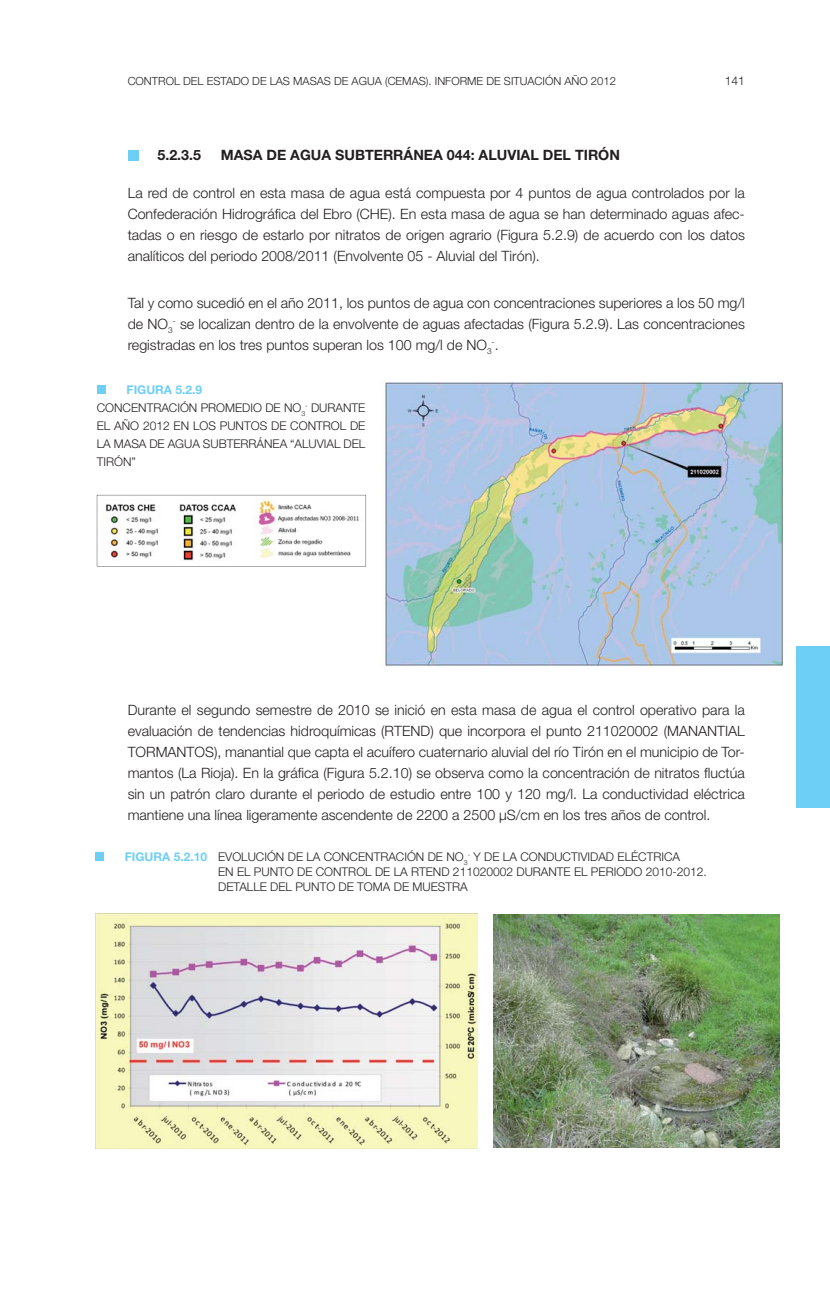
<style>
.page{position:relative;width:830px;height:1297px;background:#fff}
.page>*{position:absolute;margin:0;border:0;box-sizing:border-box;transform-origin:0 0}
.t1{font:300 14.25px/21px "Helvetica Neue";color:#231f20;text-align:justify}
.t2{font:700 14.25px "Helvetica Neue";color:#231f20}
.t3{font:300 12px/18px "Helvetica Neue";color:#231f20}
.t4{font:300 11.25px "Helvetica Neue";color:#231f20}
.t5{font:300 8.25px "Helvetica Neue";color:#231f20}
.s1{font-size:14.25px}
.s2{font-weight:700;color:#6dcff6}
</style>
<div class="page">
<div style="left:795px;top:646px;width:34px;height:162px;background:#6dcff6"></div>
<div style="left:128px;top:150px;width:10px;height:11px;background:#6dcff6"></div>
<div style="left:97px;top:385px;width:8px;height:9px;background:#6dcff6"></div>
<svg style="left:97px;top:495px;width:269px;height:71px"></svg>
<img style="left:383px;top:381px;width:399px;height:286px">
<div style="left:95px;top:852px;width:8px;height:9px;background:#6dcff6"></div>
<img style="left:96px;top:913px;width:381px;height:235px">
<img style="left:493px;top:914px;width:286px;height:234px">
<p class="t4" style="left:128px;top:77px;width:489px">CONTROL DEL ESTADO DE LAS MASAS DE AGUA (CEMAS). INFORME DE SITUACIÓN AÑO 2012</p>
<p class="t3" style="left:724px;top:73px;width:22px">141</p>
<p class="t2" style="left:157px;top:150px;width:45px">5.2.3.5</p>
<p class="t2" style="left:221px;top:150px;width:400px">MASA DE AGUA SUBTERRÁNEA 044: ALUVIAL DEL TIRÓN</p>
<p class="t1" style="left:128px;top:184px;width:618px">La red de control en esta masa de agua está compuesta por 4 puntos de agua controlados por la Confederación Hidrográfica del Ebro (CHE). En esta masa de agua se han determinado aguas afec&shy;tadas o en riesgo de estarlo por nitratos de origen agrario (Figura 5.2.9) de acuerdo con los datos analíticos del periodo 2008/2011 (Envolvente 05 - Aluvial del Tirón).</p>
<p class="t1" style="left:128px;top:293px;width:618px">Tal y como sucedió en el año 2011, los puntos de agua con concentraciones superiores a los 50 mg/l de NO<sub>3</sub><sup>-</sup> se localizan dentro de la envolvente de aguas afectadas (Figura 5.2.9). Las concentraciones registradas en los tres puntos superan los 100 mg/l de NO<sub>3</sub></p>
<p class="t5" style="left:491px;top:339px;width:9px">-<span class="s1">.</span></p>
<p class="t3" style="left:97px;top:382px;width:270px;text-indent:30px"><span class="s2">FIGURA 5.2.9<br></span>CONCENTRACIÓN PROMEDIO DE NO<sub>3</sub><sup>-</sup> DURANTE<br>EL AÑO 2012 EN LOS PUNTOS DE CONTROL DE<br>LA MASA DE AGUA SUBTERRÁNEA “ALUVIAL DEL<br>TIRÓN”</p>
<p class="t1" style="left:128px;top:701px;width:618px">Durante el segundo semestre de 2010 se inició en esta masa de agua el control operativo para la evaluación de tendencias hidroquímicas (RTEND) que incorpora el punto 211020002 (MANANTIAL TORMANTOS), manantial que capta el acuífero cuaternario aluvial del río Tirón en el municipio de Tor&shy;mantos (La Rioja). En la gráfica (Figura 5.2.10) se observa como la concentración de nitratos fluctúa sin un patrón claro durante el periodo de estudio entre 100 y 120 mg/l. La conductividad eléctrica mantiene una línea ligeramente ascendente de 2200 a 2500 µS/cm en los tres años de control.</p>
<p class="t3" style="left:218px;top:850px;width:490px;line-height:15px;text-indent:-93px"><span class="s2">FIGURA 5.2.10</span> EVOLUCIÓN DE LA CONCENTRACIÓN DE NO<sub>3</sub><sup>-</sup> Y DE LA CONDUCTIVIDAD ELÉCTRICA<br>EN EL PUNTO DE CONTROL DE LA RTEND 211020002 DURANTE EL PERIODO 2010-2012.<br>DETALLE DEL PUNTO DE TOMA DE MUESTRA</p>
</div>
